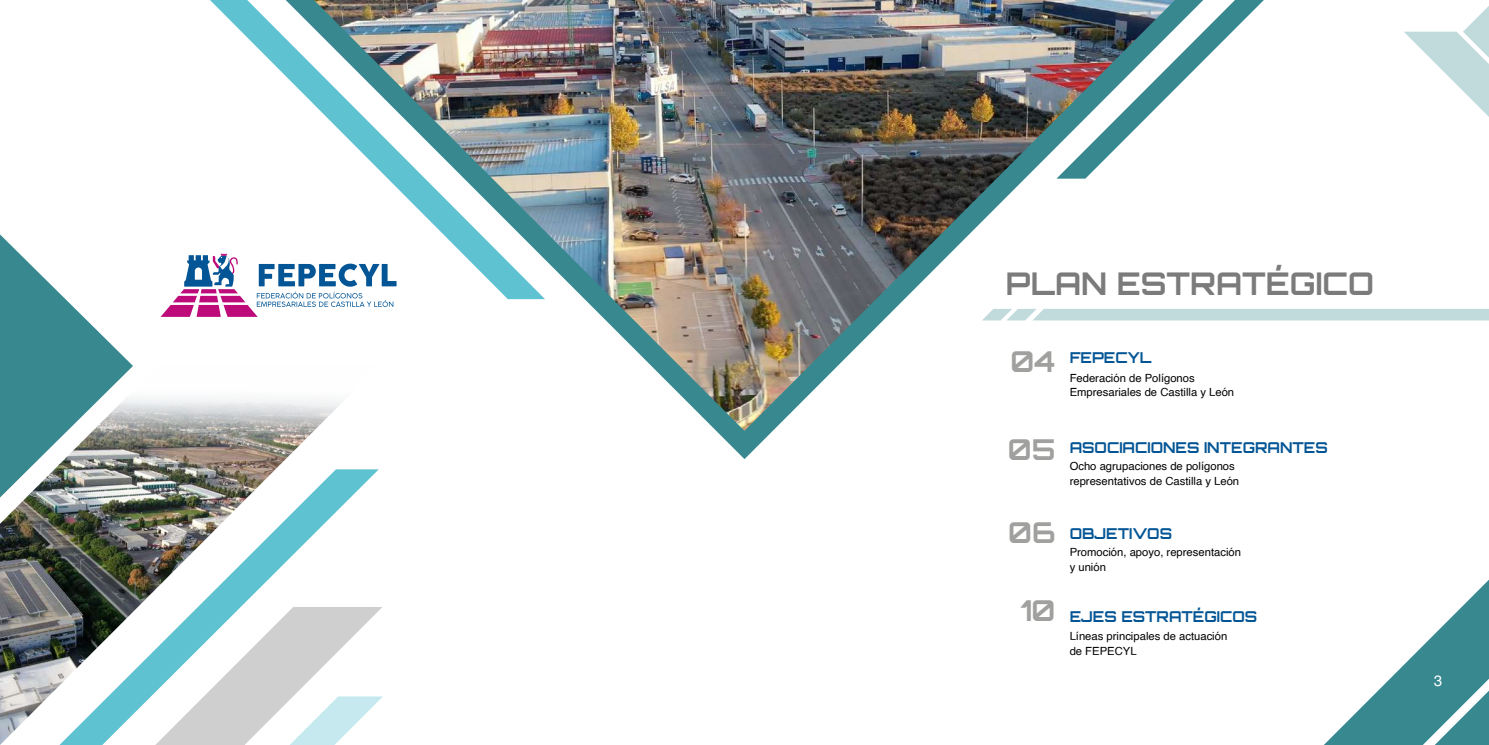
<style>
.page{position:relative;width:1489px;height:745px;background:#fff}
.page>*{position:absolute;margin:0;border:0;box-sizing:border-box;transform-origin:0 0}
.t1{font:700 31.25px "Orbitron";color:#7b7b7b}
.t2{font:700 28.75px "Orbitron";color:#a0a09f}
.t3{font:700 15px "Orbitron";color:#035595}
.t4{font:15px "Helvetica LT Std";color:#fff}
.t5{font:11.25px/15px "Helvetica";color:#000}
</style>
<div class="page">
<svg style="left:1404px;top:7px;width:84px;height:109px"></svg>
<svg style="left:1325px;top:580px;width:163px;height:164px"></svg>
<img style="left:0;top:398px;width:264px;height:346px">
<img style="left:264px;top:0;width:960px;height:469px">
<svg style="left:160px;top:255px;width:236px;height:62px"></svg>
<svg style="left:1056px;top:0;width:207px;height:178px"></svg>
<img style="left:210px;top:0;width:335px;height:299px">
<img style="left:59px;top:469px;width:320px;height:275px">
<svg style="left:0;top:234px;width:133px;height:263px"></svg>
<svg style="left:147px;top:606px;width:236px;height:138px"></svg>
<svg style="left:981px;top:308px;width:507px;height:12px;background:#c7dedf"></svg>
<h1 class="t1" style="left:1005px;top:264px;width:369px">PLAN ESTRATÉGICO</h1>
<h2 class="t2" style="left:1010px;top:343px;width:46px">04</h2>
<h3 class="t3" style="left:1069px;top:348px;width:83px">FEPECYL</h3>
<p class="t5" style="left:1069px;top:371px;width:166px;line-height:13.5px">Federación de Polígonos<br>Empresariales de Castilla y León</p>
<h2 class="t2" style="left:1007px;top:431px;width:49px">05</h2>
<h2 class="t2" style="left:1008px;top:514px;width:49px">06</h2>
<h2 class="t2" style="left:1020px;top:591px;width:37px">10</h2>
<h3 class="t3" style="left:1069px;top:438px;width:260px">ASOCIACIONES INTEGRANTES</h3>
<p class="t5" style="left:1069px;top:458px;width:171px">Ocho agrupaciones de polígonos representativos de Castilla y León</p>
<h3 class="t3" style="left:1069px;top:524px;width:104px">OBJETIVOS</h3>
<p class="t5" style="left:1069px;top:544px;width:173px">Promoción, apoyo, representación y unión</p>
<h3 class="t3" style="left:1069px;top:607px;width:189px">EJES ESTRATÉGICOS</h3>
<p class="t5" style="left:1069px;top:628px;width:159px">Líneas principales de actuación de FEPECYL</p>
<h3 class="t4" style="left:1433px;top:671px;width:10px">3</h3>
</div>
